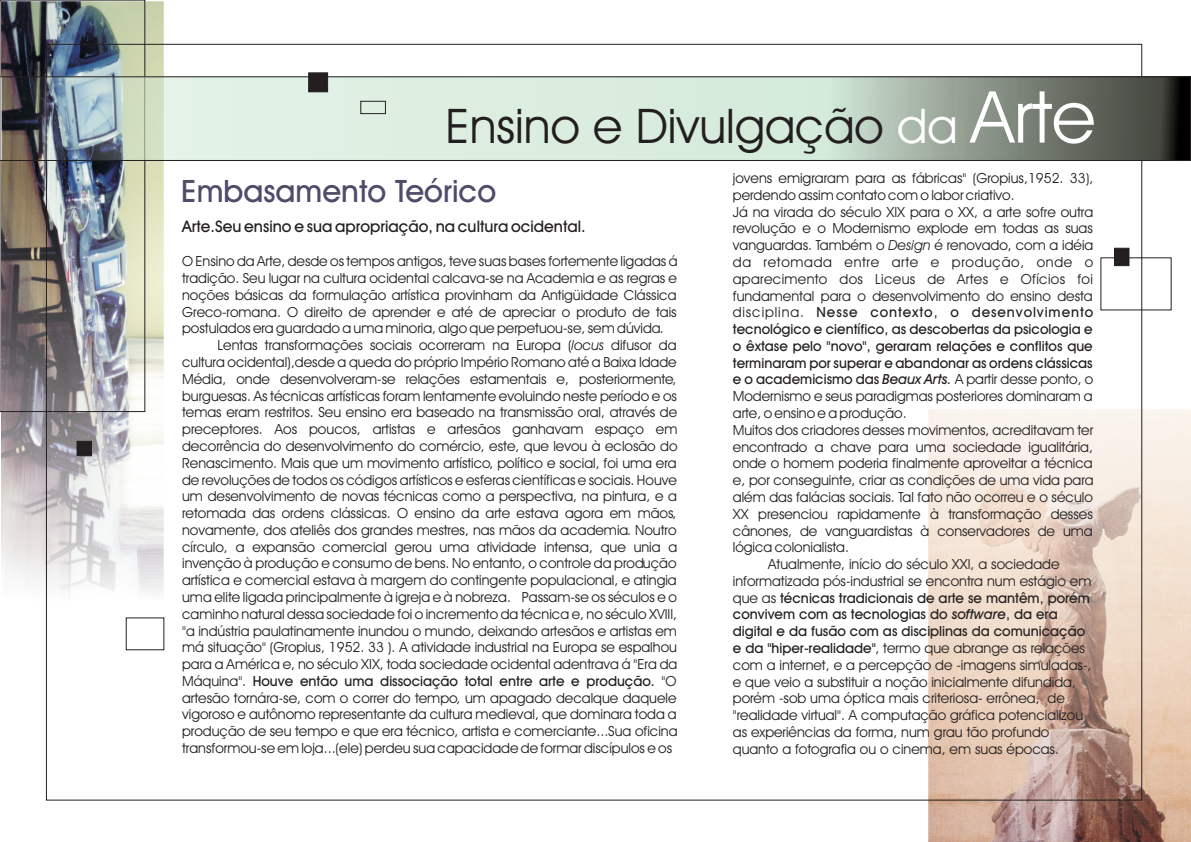
<style>
.page{position:relative;width:1191px;height:842px;background:#fff}
.page>*{position:absolute;margin:0;border:0;box-sizing:border-box;transform-origin:0 0}
.t1{font:48px "Avant Garde Bk BT";color:#231f20}
.t2{font:31px "Avant Garde Md BT";color:#4f4b69}
.t3{font:16px "Avant Garde Md BT";color:#231f20}
.t4{font:14px/16.8px "Avant Garde Bk BT";color:#231f20}
.t5{font:14px/16.8px "Avant Garde Md BT";color:#231f20;text-align:justify}
.s1{color:#fff}
.s2{font-size:72px;color:#fff}
.s3{font-style:italic}
.s4{font-family:"Avant Garde Bk BT"}
.s5{font-family:"Avant Garde Md BT"}
.s6{font-family:"Avant Garde Md BT";font-style:italic}
</style>
<div class="page">
<img style="left:928px;top:409px;width:263px;height:433px">
<img style="left:2px;top:1px;width:162px;height:634px">
<div style="left:0;top:0;width:145px;height:412px;border:1px solid #231f20"></div>
<svg style="left:0;top:77px;width:1191px;height:84px;background:#b2c0b5"></svg>
<div style="left:308px;top:73px;width:20px;height:19px;background:#231f20;border:1px solid #231f20"></div>
<div style="left:361px;top:101px;width:25px;height:13px;border:1px solid #231f20"></div>
<div style="left:77px;top:441px;width:15px;height:15px;background:#231f20"></div>
<div style="left:1114px;top:248px;width:15px;height:18px;background:#231f20;border:1px solid #231f20"></div>
<h1 class="t1" style="left:446px;top:106px;width:651px">Ensino e Divulgação <span class="s1">da</span> <span class="s2">Arte</span></h1>
<h2 class="t2" style="left:181px;top:178px;width:316px">Embasamento Teórico</h2>
<p class="t3" style="left:182px;top:220px;width:405px">Arte.Seu ensino e sua apropriação, na cultura ocidental.</p>
<p class="t4" style="left:182px;top:254px;width:497px">O Ensino da Arte, desde os tempos antigos, teve suas bases fortemente ligadas á</p>
<p class="t4" style="left:182px;top:271px;width:496px">tradição. Seu lugar na cultura ocidental calcava-se na Academia e as regras e</p>
<p class="t4" style="left:182px;top:288px;width:496px">noções básicas da formulação artística provinham da Antigüidade Clássica</p>
<p class="t4" style="left:182px;top:305px;width:496px">Greco-romana. O direito de aprender e até de apreciar o produto de tais</p>
<p class="t4" style="left:182px;top:321px;width:483px">postulados era guardado a uma minoria, algo que perpetuou-se, sem dúvida.</p>
<p class="t4" style="left:218px;top:338px;width:460px">Lentas transformações sociais ocorreram na Europa (<span class="s3">locus</span> difusor da</p>
<p class="t4" style="left:182px;top:355px;width:496px">cultura ocidental),desde a queda do próprio Império Romano até a Baixa Idade</p>
<p class="t4" style="left:182px;top:372px;width:496px">Média, onde desenvolveram-se relações estamentais e, posteriormente,</p>
<p class="t4" style="left:182px;top:389px;width:496px">burguesas. As técnicas artísticas foram lentamente evoluindo neste período e os</p>
<p class="t4" style="left:182px;top:405px;width:497px">temas eram restritos. Seu ensino era baseado na transmissão oral, através de</p>
<p class="t4" style="left:182px;top:422px;width:497px">preceptores. Aos poucos, artistas e artesãos ganhavam espaço em</p>
<p class="t4" style="left:182px;top:439px;width:497px">decorrência do desenvolvimento do comércio, este, que levou à eclosão do</p>
<p class="t4" style="left:182px;top:456px;width:496px">Renascimento. Mais que um movimento artístico, político e social, foi uma era</p>
<p class="t4" style="left:182px;top:472px;width:496px">de revoluções de todos os códigos artísticos e esferas científicas e sociais. Houve</p>
<p class="t4" style="left:182px;top:489px;width:496px">um desenvolvimento de novas técnicas como a perspectiva, na pintura, e a</p>
<p class="t4" style="left:182px;top:506px;width:496px">retomada das ordens clássicas. O ensino da arte estava agora em mãos,</p>
<p class="t4" style="left:182px;top:523px;width:496px">novamente, dos ateliês dos grandes mestres, nas mãos da academia. Noutro</p>
<p class="t4" style="left:182px;top:540px;width:497px">círculo, a expansão comercial gerou uma atividade intensa, que unia a</p>
<p class="t4" style="left:182px;top:556px;width:496px">invenção à produção e consumo de bens. No entanto, o controle da produção</p>
<p class="t4" style="left:182px;top:573px;width:496px">artística e comercial estava à margem do contingente populacional, e atingia</p>
<p class="t4" style="left:182px;top:590px;width:496px">uma elite ligada principalmente à igreja e à nobreza. Passam-se os séculos e o</p>
<p class="t4" style="left:182px;top:607px;width:497px">caminho natural dessa sociedade foi o incremento da técnica e, no século XVIII,</p>
<p class="t4" style="left:182px;top:623px;width:496px">"a indústria paulatinamente inundou o mundo, deixando artesãos e artistas em</p>
<p class="t4" style="left:182px;top:640px;width:496px">má situação" (Gropius, 1952. 33 ). A atividade industrial na Europa se espalhou</p>
<p class="t4" style="left:182px;top:657px;width:497px">para a América e, no século XIX, toda sociedade ocidental adentrava á "Era da</p>
<p class="t5" style="left:182px;top:674px;width:496px"><span class="s4">Máquina".</span> Houve então uma dissociação total entre arte e produção. <span class="s4">"O</span></p>
<p class="t4" style="left:182px;top:691px;width:497px;text-align:justify">artesão tornára-se, com o correr do tempo, um apagado decalque daquele vigoroso e autônomo representante da cultura medieval, que dominara toda a produção de seu tempo e que era técnico, artista e comerciante...Sua oficina transformou-se em loja...(ele) perdeu sua capacidade de formar discípulos e os</p>
<p class="t4" style="left:733px;top:171px;width:362px">jovens emigraram para as fábricas" (Gropius,1952. 33), perdendo assim contato com o labor criativo.<br>Já na virada do século XIX para o XX, a arte sofre outra revolução e o Modernismo explode em todas as suas vanguardas. Também o <span class="s3">Design</span> é renovado, com a idéia da retomada entre arte e produção, onde o aparecimento dos Liceus de Artes e Ofícios foi fundamental para o desenvolvimento do ensino desta</p>
<p class="t5" style="left:733px;top:305px;width:362px"><span class="s4">disciplina.</span> Nesse contexto, o desenvolvimento tecnológico e científico, as descobertas da psicologia e o êxtase pelo "novo", geraram relações e conflitos que terminaram por superar e abandonar as ordens clássicas</p>
<p class="t4" style="left:733px;top:372px;width:362px"><span class="s5">e o academicismo das</span> <span class="s6">Beaux Arts.</span> A partir desse ponto, o</p>
<p class="t4" style="left:733px;top:389px;width:361px">Modernismo e seus paradigmas posteriores dominaram a</p>
<p class="t4" style="left:733px;top:406px;width:175px">arte, o ensino e a produção.</p>
<p class="t4" style="left:733px;top:423px;width:362px">Muitos dos criadores desses movimentos, acreditavam ter</p>
<p class="t4" style="left:733px;top:440px;width:362px">encontrado a chave para uma sociedade igualitária,</p>
<p class="t4" style="left:733px;top:456px;width:361px">onde o homem poderia finalmente aproveitar a técnica</p>
<p class="t4" style="left:733px;top:473px;width:362px">e, por conseguinte, criar as condições de uma vida para</p>
<p class="t4" style="left:733px;top:490px;width:361px">além das falácias sociais. Tal fato não ocorreu e o século</p>
<p class="t4" style="left:733px;top:507px;width:361px">XX presenciou rapidamente à transformação desses</p>
<p class="t4" style="left:733px;top:523px;width:361px">cânones, de vanguardistas à conservadores de uma</p>
<p class="t4" style="left:733px;top:540px;width:118px">lógica colonialista.</p>
<p class="t4" style="left:768px;top:557px;width:293px">Atualmente, início do século XXI, a sociedade</p>
<p class="t4" style="left:733px;top:574px;width:360px">informatizada pós-industrial se encontra num estágio em</p>
<p class="t5" style="left:733px;top:591px;width:359px;text-align:left"><span class="s4">que as</span> técnicas tradicionais de arte se mantêm, porém convivem com as tecnologias do <span class="s3">software</span>, da era digital e da fusão com as disciplinas da comunicação</p>
<p class="t4" style="left:733px;top:641px;width:360px"><span class="s5">e da "hiper-realidade"</span>, termo que abrange as relações com a internet, e a percepção de -imagens simuladas-, e que veio a substituir a noção inicialmente difundida, porém -sob uma óptica mais criteriosa- errônea, de "realidade virtual". A computação gráfica potencializou as experiências da forma, num grau tão profundo quanto a fotografia ou o cinema, em suas épocas.</p>
</div>
